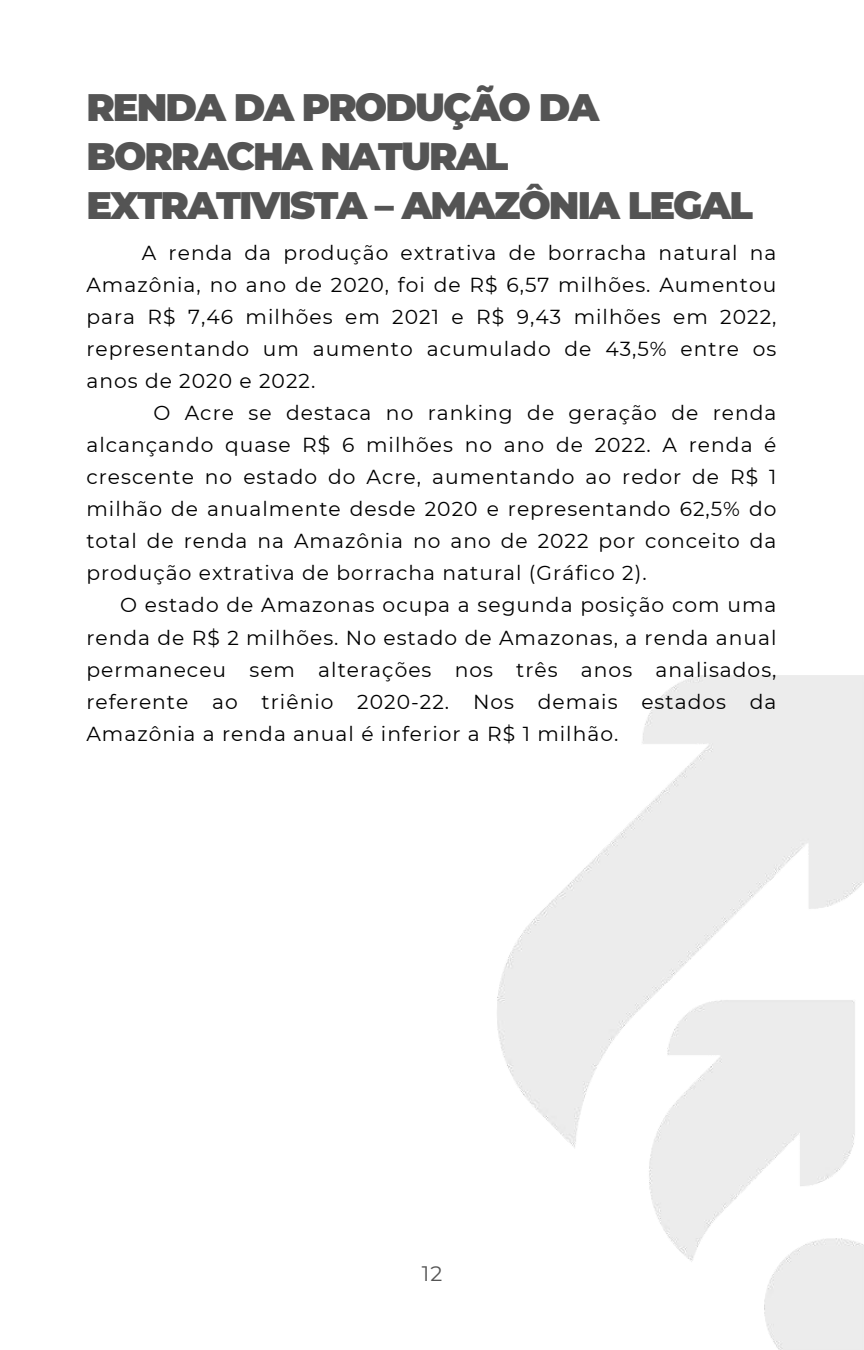
<style>
.page{position:relative;width:864px;height:1350px;background:#fff}
.page>*{position:absolute;margin:0;border:0;box-sizing:border-box;transform-origin:0 0}
.t1{font:900 38.25px/48.8px "Montserrat";letter-spacing:-.05em;color:#545454}
.t2{font:20.93px "Montserrat";color:#545454}
.t3{font:20.25px/31.9px "Montserrat";letter-spacing:.05em;color:#000;text-align:justify}
</style>
<div class="page">
<img style="left:497px;top:675px;width:367px;height:675px">
<h1 class="t1" style="left:86px;top:81px;width:668px">RENDA DA PRODUÇÃO DA<br>BORRACHA NATURAL<br>EXTRATIVISTA – AMAZÔNIA LEGAL</h1>
<p class="t3" style="left:86px;top:236px;width:692px;text-indent:56px">A renda da produção extrativa de borracha natural na Amazônia, no ano de 2020, foi de R$ 6,57 milhões. Aumentou para R$ 7,46 milhões em 2021 e R$ 9,43 milhões em 2022, representando um aumento acumulado de 43,5% entre os anos de 2020 e 2022.</p>
<p class="t3" style="left:86px;top:396px;width:692px;text-indent:67px">O Acre se destaca no ranking de geração de renda alcançando quase R$ 6 milhões no ano de 2022. A renda é crescente no estado do Acre, aumentando ao redor de R$ 1 milhão de anualmente desde 2020 e representando 62,5% do total de renda na Amazônia no ano de 2022 por conceito da produção extrativa de borracha natural (Gráfico 2).</p>
<p class="t3" style="left:86px;top:589px;width:692px;text-indent:34px">O estado de Amazonas ocupa a segunda posição com uma renda de R$ 2 milhões. No estado de Amazonas, a renda anual permaneceu sem alterações nos três anos analisados, referente ao triênio 2020-22. Nos demais estados da Amazônia a renda anual é inferior a R$ 1 milhão.</p>
<p class="t2" style="left:422px;top:1259px;width:22px">12</p>
</div>
